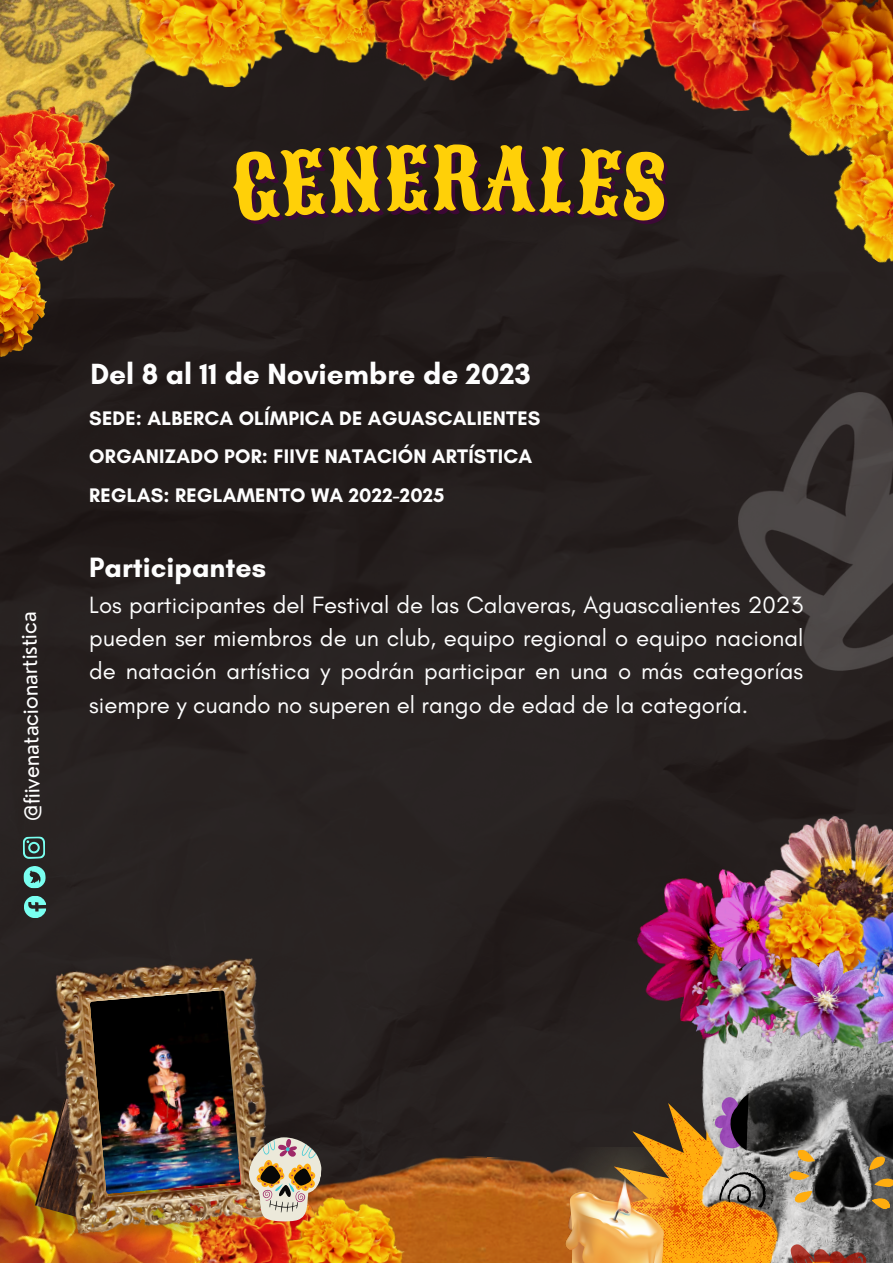
<style>
.page{position:relative;width:893px;height:1264px;background:#fff}
.page>*{position:absolute;margin:0;border:0;box-sizing:border-box;transform-origin:0 0}
.t1{font:83.85px "Sancreek";color:#ffd008}
.t2{font:700 29.7px "Glacial Indifference";color:#fefefe}
.t3{font:700 28.5px "Glacial Indifference";color:#fefefe}
.t4{font:24px/33.3px "Glacial Indifference";color:#fefefe;text-align:justify}
.t5{font:21.3px "Nourd";color:#fff}
.t6{font:700 19.95px "Glacial Indifference";letter-spacing:.01em;color:#fefefe}
</style>
<div class="page">
<div style="left:0;top:64px;width:892px;height:1072px;background:#26201f"></div>
<img style="left:326px;top:1136px;width:259px;height:126px">
<img style="left:246px;top:1144px;width:85px;height:118px">
<svg style="left:585px;top:1076px;width:104px;height:186px;background:#5e411c"></svg>
<img style="left:689px;top:1048px;width:203px;height:214px">
<img style="left:628px;top:862px;width:126px;height:186px">
<img style="left:705px;top:879px;width:49px;height:70px">
<img style="left:754px;top:809px;width:138px;height:140px">
<img style="left:873px;top:903px;width:19px;height:46px">
<img style="left:760px;top:884px;width:113px;height:65px">
<img style="left:690px;top:949px;width:202px;height:100px">
<svg style="left:797px;top:1149px;width:18px;height:13px"></svg>
<svg style="left:794px;top:1190px;width:18px;height:13px"></svg>
<svg style="left:788px;top:1170px;width:21px;height:11px"></svg>
<svg style="left:866px;top:1155px;width:26px;height:56px"></svg>
<svg style="left:712px;top:1164px;width:68px;height:45px;background:#91877a"></svg>
<svg style="left:789px;top:1239px;width:79px;height:23px;background:#996a65"></svg>
<svg style="left:713px;top:1089px;width:35px;height:68px;background:#816883"></svg>
<img style="left:0;top:0;width:242px;height:197px">
<img style="left:122px;top:0;width:178px;height:92px">
<img style="left:269px;top:0;width:72px;height:64px">
<img style="left:0;top:107px;width:115px;height:162px">
<img style="left:341px;top:0;width:194px;height:97px">
<img style="left:492px;top:0;width:143px;height:91px">
<img style="left:710px;top:0;width:182px;height:198px">
<img style="left:0;top:1041px;width:246px;height:221px">
<img style="left:635px;top:0;width:207px;height:118px">
<img style="left:804px;top:87px;width:88px;height:207px">
<img style="left:535px;top:1147px;width:138px;height:115px">
<img style="left:0;top:243px;width:47px;height:113px">
<img style="left:0;top:1169px;width:281px;height:78px">
<img style="left:281px;top:1190px;width:129px;height:72px">
<img style="left:35px;top:1098px;width:13px;height:121px">
<img style="left:48px;top:950px;width:235px;height:287px">
<img style="left:90px;top:990px;width:151px;height:204px">
<img style="left:242px;top:1130px;width:84px;height:98px">
<img style="left:738px;top:392px;width:154px;height:320px">
<svg style="left:23px;top:865px;width:23px;height:23px"></svg>
<svg style="left:24px;top:895px;width:23px;height:23px"></svg>
<svg style="left:23px;top:836px;width:22px;height:23px"></svg>
<div style="left:230px;top:144px;width:150px;height:78px;background:#241e1d"></div>
<svg style="left:386px;top:143px;width:42px;height:68px;background:#221c1b"></svg>
<div style="left:482px;top:144px;width:186px;height:78px;background:#241e1d"></div>
<p class="t1" style="left:431px;top:122px;width:51px">R</p>
<p class="t5" style="left:19px;top:821px;width:211px;rotate:-91deg">@fi vi enatac oi nartist ci a</p>
<p class="t2" style="left:90px;top:356px;width:442px">Del 8 al 11 de Noviembre de 2023</p>
<p class="t6" style="left:89px;top:406px;width:452px">SEDE: ALBERCA OLÍMPICA DE AGUASCALIENTES</p>
<p class="t6" style="left:89px;top:444px;width:444px">ORGANIZADO POR: FIIVE NATACIÓN ARTÍSTICA</p>
<p class="t6" style="left:89px;top:482px;width:356px">REGLAS: REGLAMENTO WA 2022-2025</p>
<p class="t3" style="left:89px;top:550px;width:178px">Participantes</p>
<p class="t4" style="left:89px;top:587px;width:715px">Los participantes del Festival de las Calaveras, Aguascalientes 2023 pueden ser miembros de un club, equipo regional o equipo nacional de natación artística y podrán participar en una o más categorías siempre y cuando no superen el rango de edad de la categoría.</p>
</div>
